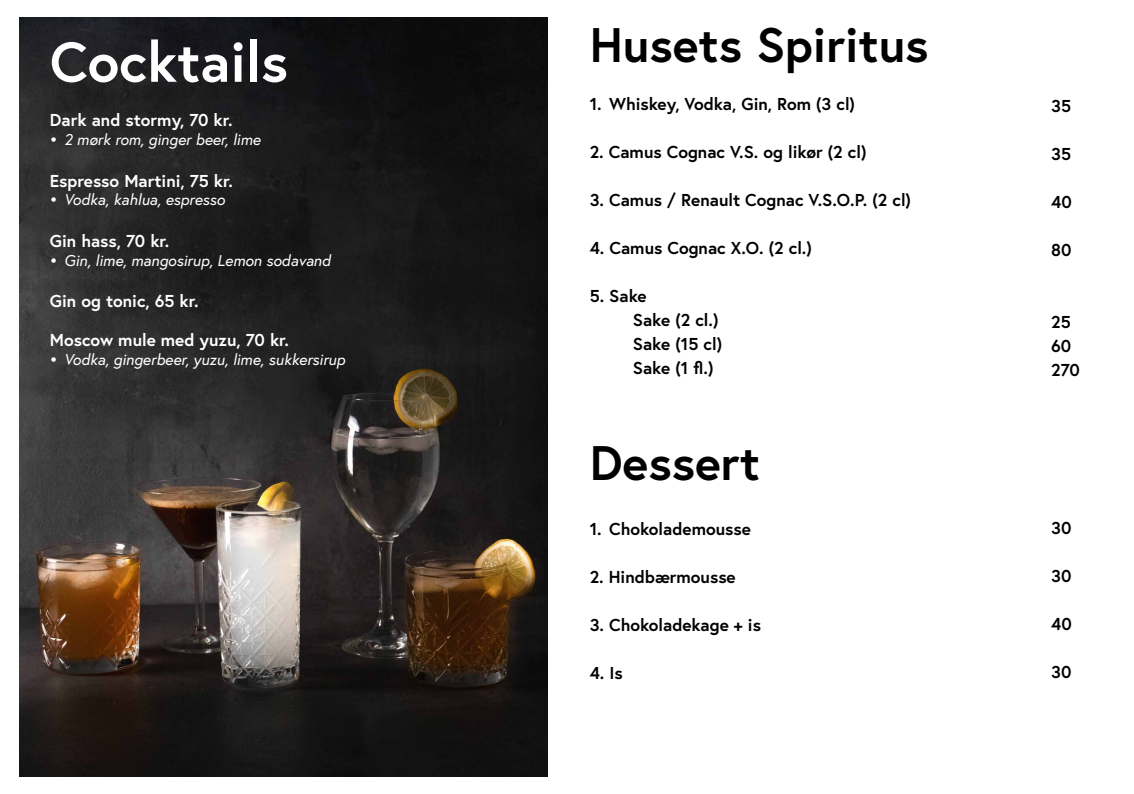
<style>
.page{position:relative;width:1134px;height:794px;background:#fff}
.page>*{position:absolute;margin:0;border:0;box-sizing:border-box;transform-origin:0 0}
.t1{font:700 56px "Europa";color:#fff}
.t2{font:700 48.4px "Europa";color:#000}
.t3{font:700 17.2px/24px "Europa";color:#000}
.t4{font:700 17.2px "Europa";color:#fff}
.t5{font:italic 15.6px "Europa";color:#fff}
.s1{font-weight:700;font-style:normal}
</style>
<div class="page">
<img style="left:20px;top:17px;width:527px;height:760px">
<h1 class="t1" style="left:50px;top:24px;width:240px">Cocktails</h1>
<p class="t4" style="left:50px;top:109px;width:184px">Dark and stormy, 70 kr.</p>
<p class="t5" style="left:50px;top:130px;width:212px"><span class="s1">•</span> 2 mørk rom, ginger beer, lime</p>
<p class="t4" style="left:50px;top:169px;width:185px">Espresso Martini, 75 kr.</p>
<p class="t5" style="left:50px;top:190px;width:177px"><span class="s1">•</span> Vodka, kahlua, espresso</p>
<p class="t4" style="left:50px;top:229px;width:121px">Gin hass, 70 kr.</p>
<p class="t5" style="left:50px;top:250px;width:282px"><span class="s1">•</span> Gin, lime, mangosirup, Lemon sodavand</p>
<p class="t4" style="left:50px;top:290px;width:150px">Gin og tonic, 65 kr.</p>
<p class="t4" style="left:50px;top:328px;width:241px">Moscow mule med yuzu, 70 kr.</p>
<p class="t5" style="left:50px;top:350px;width:297px"><span class="s1">•</span> Vodka, gingerbeer, yuzu, lime, sukkersirup</p>
<h2 class="t2" style="left:590px;top:12px;width:340px">Husets Spiritus</h2>
<p class="t3" style="left:590px;top:92px;width:267px">1. Whiskey, Vodka, Gin, Rom (3 cl)</p>
<p class="t3" style="left:590px;top:140px;width:278px">2. Camus Cognac V.S. og likør (2 cl)</p>
<p class="t3" style="left:590px;top:188px;width:323px">3. Camus / Renault Cognac V.S.O.P. (2 cl)</p>
<p class="t3" style="left:590px;top:236px;width:224px">4. Camus Cognac X.O. (2 cl.)</p>
<p class="t3" style="left:633px;top:284px;width:91px;text-indent:-43px">5. Sake<br>Sake (2 cl.)<br>Sake (15 cl)<br>Sake (1 fl.)</p>
<h2 class="t2" style="left:590px;top:430px;width:172px">Dessert</h2>
<p class="t3" style="left:590px;top:516px;width:163px">1. Chokolademousse</p>
<p class="t3" style="left:590px;top:564px;width:148px">2. Hindbærmousse</p>
<p class="t3" style="left:590px;top:612px;width:173px">3. Chokoladekage + is</p>
<p class="t3" style="left:590px;top:660px;width:35px">4. Is</p>
<p class="t3" style="left:1051px;top:93px;width:21px">35</p>
<p class="t3" style="left:1051px;top:141px;width:21px">35</p>
<p class="t3" style="left:1051px;top:189px;width:22px">40</p>
<p class="t3" style="left:1051px;top:237px;width:22px">80</p>
<p class="t3" style="left:1051px;top:309px;width:30px">25<br>60<br>270</p>
<p class="t3" style="left:1051px;top:515px;width:22px">30</p>
<p class="t3" style="left:1051px;top:563px;width:22px">30</p>
<p class="t3" style="left:1051px;top:611px;width:22px">40</p>
<p class="t3" style="left:1051px;top:659px;width:22px">30</p>
</div>
